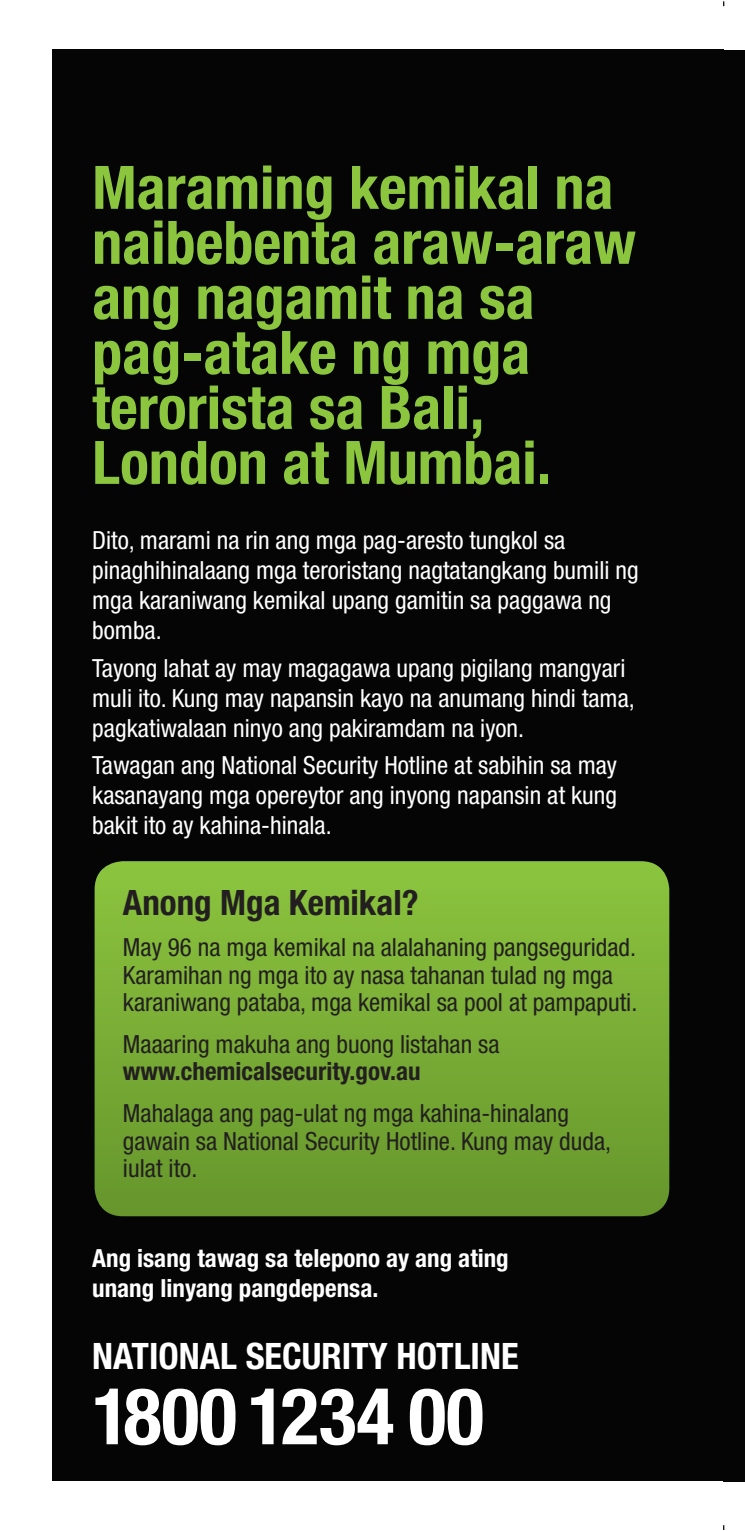
<style>
.page{position:relative;width:745px;height:1531px;background:#fff}
.page>*{position:absolute;margin:0;border:0;box-sizing:border-box;transform-origin:0 0}
.t1{font:700 condensed 78.5px "Helvetica Neue LT Std";color:#fff}
.t2{font:700 condensed 60px/55px "Helvetica Neue LT Std";color:#8bc63e}
.t3{font:700 condensed 36.5px "Helvetica Neue LT Std";color:#fff}
.BODY{font:700 condensed 35px "Helvetica Neue LT Std";color:#231f20}
.BODY-2{font:condensed 25px/30px "Helvetica Neue LT Std";color:#fff}
.BODY-3{font:condensed 25px/27.5px "Helvetica Neue LT Std";color:#231f20}
.BODY-4{font:700 condensed 25px "Helvetica Neue LT Std";color:#fff}
.s1{font-weight:700}
</style>
<div class="page">
<div style="left:723px;top:50px;width:21px;height:1431px;background:#050506"></div>
<div style="left:52px;top:50px;width:671px;height:1431px;background:#050506"></div>
<svg style="left:94px;top:861px;width:575px;height:355px;background:#78ac35"></svg>
<h2 class="t2" style="left:92px;top:159px;width:545px">Maraming kemikal na naibebenta araw-araw ang nagamit na sa</h2>
<h2 class="t2" style="left:92px;top:324px;width:460px">pag-atake ng mga terorista sa Bali,<br>London at Mumbai.</h2>
<p class="BODY-2" style="left:92px;top:525px;width:547px">Dito, marami na rin ang mga pag-aresto tungkol sa pinaghihinalaang mga teroristang nagtatangkang bumili ng mga karaniwang kemikal upang gamitin sa paggawa ng bomba.</p>
<p class="BODY-2" style="left:92px;top:652px;width:543px">Tayong lahat ay may magagawa upang pigilang mangyari muli ito. Kung may napansin kayo na anumang hindi tama, pagkatiwalaan ninyo ang pakiramdam na iyon.</p>
<p class="BODY-2" style="left:92px;top:750px;width:526px;text-align:justify">Tawagan ang National Security Hotline at sabihin sa may kasanayang mga opereytor ang inyong napansin at kung bakit ito ay kahina-hinala.</p>
<p class="BODY" style="left:123px;top:881px;width:297px">Anong Mga Kemikal?</p>
<p class="BODY-3" style="left:123px;top:933px;width:515px">May 96 na mga kemikal na alalahaning pangseguridad.<br>Karamihan ng mga ito ay nasa tahanan tulad ng mga karaniwang pataba, mga kemikal sa pool at pampaputi.</p>
<p class="BODY-3" style="left:123px;top:1030px;width:378px">Maaaring makuha ang buong listahan sa <span class="s1">www.chemicalsecurity.gov.au</span></p>
<p class="BODY-3" style="left:123px;top:1099px;width:489px">Mahalaga ang pag-ulat ng mga kahina-hinalang gawain sa National Security Hotline. Kung may duda, iulat ito.</p>
<p class="BODY-4" style="left:92px;top:1243px;width:418px">Ang isang tawag sa telepono ay ang ating</p>
<p class="BODY-4" style="left:92px;top:1273px;width:287px">unang linyang pangdepensa.</p>
<p class="t3" style="left:92px;top:1334px;width:427px">NATIONAL SECURITY HOTLINE</p>
<p class="t1" style="left:92px;top:1369px;width:393px">1800 1234 00</p>
</div>
